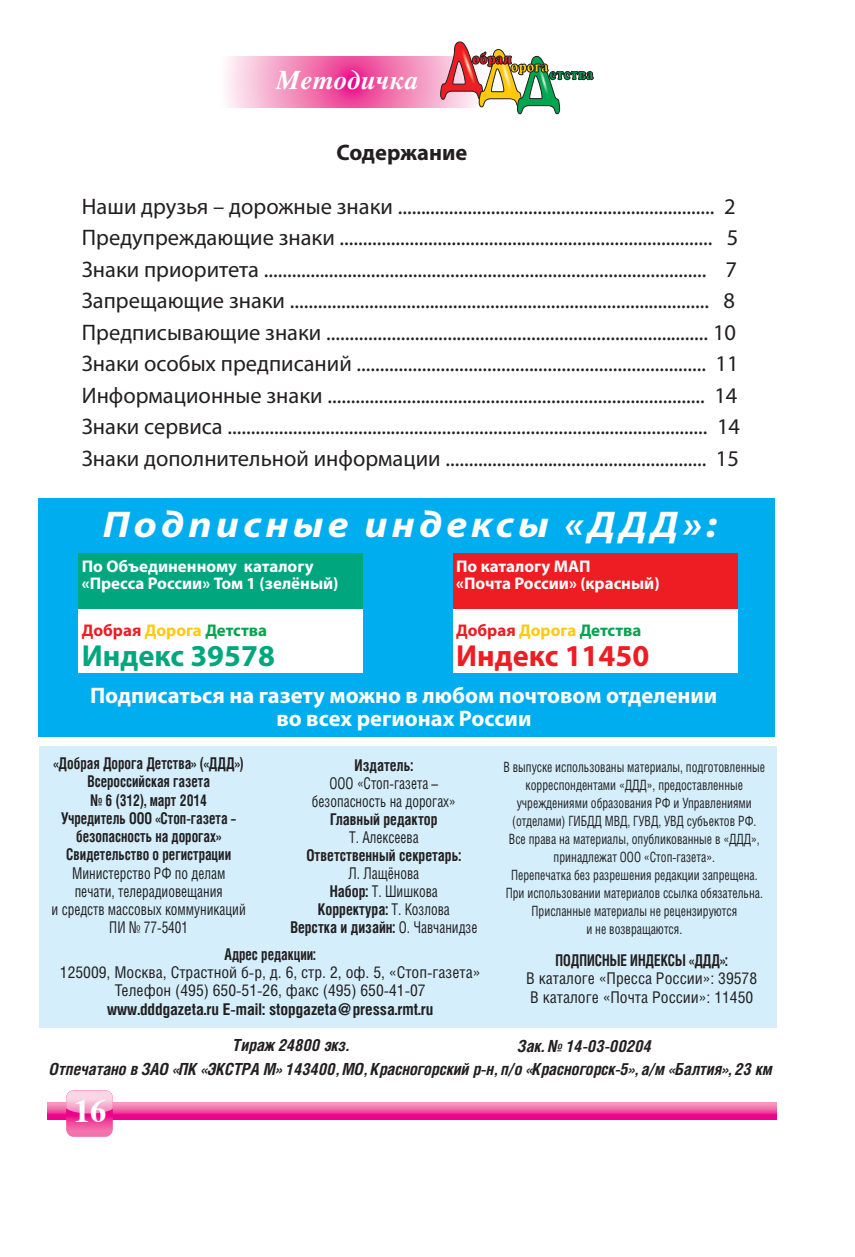
<style>
.page{position:relative;width:855px;height:1257px;background:#fff}
.page>*{position:absolute;margin:0;border:0;box-sizing:border-box;transform-origin:0 0}
.t1{font:italic 700 37.35px "Myriad Pro";letter-spacing:.1em;color:#fff;scale:1.11 1}
.t2{font:700 32.4px "Times";color:#fff}
.t3{font:700 30.38px "Myriad Pro";color:#00a77e}
.t4{font:700 30.38px "Myriad Pro";color:#ee1d23}
.t5{font:italic 700 27px "Times";color:#fff}
.t6{font:22.5px/31.5px "Myriad Pro";color:#231f20}
.t7{font:700 22.5px/23.6px "Myriad Pro";color:#fff;text-align:center}
.t8{font:700 22.5px "Myriad Pro";color:#231f20}
.t9{font:700 16.88px/16.9px "Myriad Pro";color:#fff}
.t10{font:700 16.88px "Myriad Pro";color:#00a54f}
.t11{font:italic 700 16.65px "Helios Cond";color:#231f20}
.t12{font:16.2px/18px "Helios Cond";color:#231f20;text-align:center;scale:.85 1}
.t13{font:700 16.2px/18.2px "Helios Cond";color:#231f20;text-align:center;scale:.85 1}
.t14{font:16.2px/18.2px "Helios Cond";color:#231f20;text-align:center}
.t15{font:700 16.2px "Helios Cond";color:#231f20;scale:.9 1}
.t16{font:700 16.2px "Helios Cond";color:#231f20}
.t17{font:14.17px/18px "Helios Cond";color:#231f20;text-align:center;scale:.85 1}
.s1{color:#ee1d23}
.s2{color:#feca0a}
.s3{font-weight:700}
</style>
<div class="page">
<svg style="left:226px;top:57px;width:214px;height:50px;background:#f286ba"></svg>
<svg style="left:440px;top:42px;width:154px;height:72px"></svg>
<div style="left:39px;top:746px;width:738px;height:281px;background:#d4effb"></div>
<div style="left:39px;top:499px;width:736px;height:238px;background:#00aeef"></div>
<svg style="left:48px;top:1102px;width:729px;height:17px;background:#ef4fa3"></svg>
<svg style="left:66px;top:1090px;width:47px;height:46px;background:#f27fb9"></svg>
<div style="left:79px;top:553px;width:284px;height:56px;background:#00a77e"></div>
<div style="left:79px;top:609px;width:284px;height:64px;background:#fff"></div>
<div style="left:453px;top:553px;width:284px;height:56px;background:#ee1d23"></div>
<div style="left:453px;top:609px;width:284px;height:64px;background:#fff"></div>
<p class="t5" style="left:276px;top:54px;width:143px">Методичка</p>
<p class="t8" style="left:336px;top:138px;width:132px">Содержание</p>
<p class="t6" style="left:82px;top:190px;width:659px">Наши друзья – дорожные знаки .................................................................... 2<br>Предупреждающие знаки ................................................................................ 5<br>Знаки приоритета ............................................................................................... 7<br>Запрещающие знаки .......................................................................................... 8<br>Предписывающие знаки .................................................................................. 10<br>Знаки особых предписаний ........................................................................... 11<br>Информационные знаки ................................................................................. 14<br>Знаки сервиса ....................................................................................................... 14<br>Знаки дополнительной информации ........................................................ 15</p>
<h1 class="t1" style="left:103px;top:500px;width:555px">Подписные индексы «ДДД»:</h1>
<p class="t9" style="left:82px;top:557px;width:258px">По Объединенному каталогу «Пресса России» Том 1 (зелёный)</p>
<p class="t10" style="left:82px;top:619px;width:187px"><span class="s1">Добрая</span> <span class="s2">Дорога</span> Детства</p>
<h3 class="t3" style="left:82px;top:636px;width:195px">Индекс 39578</h3>
<p class="t9" style="left:456px;top:557px;width:205px">По каталогу МАП<br>«Почта России» (красный)</p>
<p class="t10" style="left:456px;top:619px;width:187px"><span class="s1">Добрая</span> <span class="s2">Дорога</span> Детства</p>
<h3 class="t4" style="left:456px;top:636px;width:195px">Индекс 11450</h3>
<p class="t7" style="left:90px;top:682px;width:629px">Подписаться на газету можно в любом почтовом отделении во всех регионах России</p>
<p class="t13" style="left:54px;top:754px;width:225px">«Добрая Дорога Детства» («ДДД»)<br>Всероссийская газета<br>№ 6 (312), март 2014<br>Учредитель ООО «Стоп-газета – безопасность на дорогах»<br>Свидетельство о регистрации</p>
<p class="t12" style="left:52px;top:863px;width:230px">Министерство РФ по делам печати, телерадиовещания<br>и средств массовых коммуникаций<br>ПИ № 77-5401</p>
<p class="t15" style="left:354px;top:755px;width:67px">Издатель:</p>
<p class="t12" style="left:312px;top:774px;width:171px">ООО «Стоп-газета – безопасность на дорогах»</p>
<p class="t15" style="left:330px;top:809px;width:121px">Главный редактор</p>
<p class="t12" style="left:349px;top:828px;width:83px">Т. Алексеева</p>
<p class="t15" style="left:306px;top:845px;width:173px">Ответственный секретарь:</p>
<p class="t12" style="left:290px;top:864px;width:221px">Л. Лащёнова<br><span class="s3">Набор:</span> Т. Шишкова<br><span class="s3">Корректура:</span> Т. Козлова<br><span class="s3">Верстка и дизайн:</span> О. Чавчанидзе</p>
<p class="t13" style="left:225px;top:944px;width:109px">Адрес редакции:</p>
<p class="t14" style="left:60px;top:963px;width:422px">125009, Москва, Страстной б-р, д. 6, стр. 2, оф. 5, «Стоп-газета»<br>Телефон (495) 650-51-26, факс (495) 650-41-07</p>
<p class="t16" style="left:107px;top:999px;width:327px">www.dddgazeta.ru E-mail: stopgazeta@pressa.rmt.ru</p>
<p class="t17" style="left:503px;top:757px;width:309px">В выпуске использованы материалы, подготовленные корреспондентами «ДДД», предоставленные учреждениями образования РФ и Управлениями (отделами) ГИБДД МВД, ГУВД, УВД субъектов РФ.<br>Все права на материалы, опубликованные в «ДДД», принадлежат ООО «Стоп-газета».<br>Перепечатка без разрешения редакции запрещена.<br>При использовании материалов ссылка обязательна.<br>Присланные материалы не рецензируются<br>и не возвращаются.</p>
<p class="t13" style="left:555px;top:950px;width:204px">ПОДПИСНЫЕ ИНДЕКСЫ «ДДД»:</p>
<p class="t14" style="left:526px;top:969px;width:232px;text-align:left">В каталоге «Пресса России»: 39578<br>В каталоге «Почта России»: 11450</p>
<p class="t11" style="left:233px;top:1035px;width:117px">Тираж 24800 экз.</p>
<p class="t11" style="left:518px;top:1036px;width:135px">Зак. № 14-03-00204</p>
<p class="t11" style="left:50px;top:1059px;width:724px">Отпечатано в ЗАО «ПК «ЭКСТРА М» 143400, МО, Красногорский р-н, п/о «Красногорск-5», а/м «Балтия», 23 км</p>
<h2 class="t2" style="left:74px;top:1080px;width:34px">16</h2>
</div>
